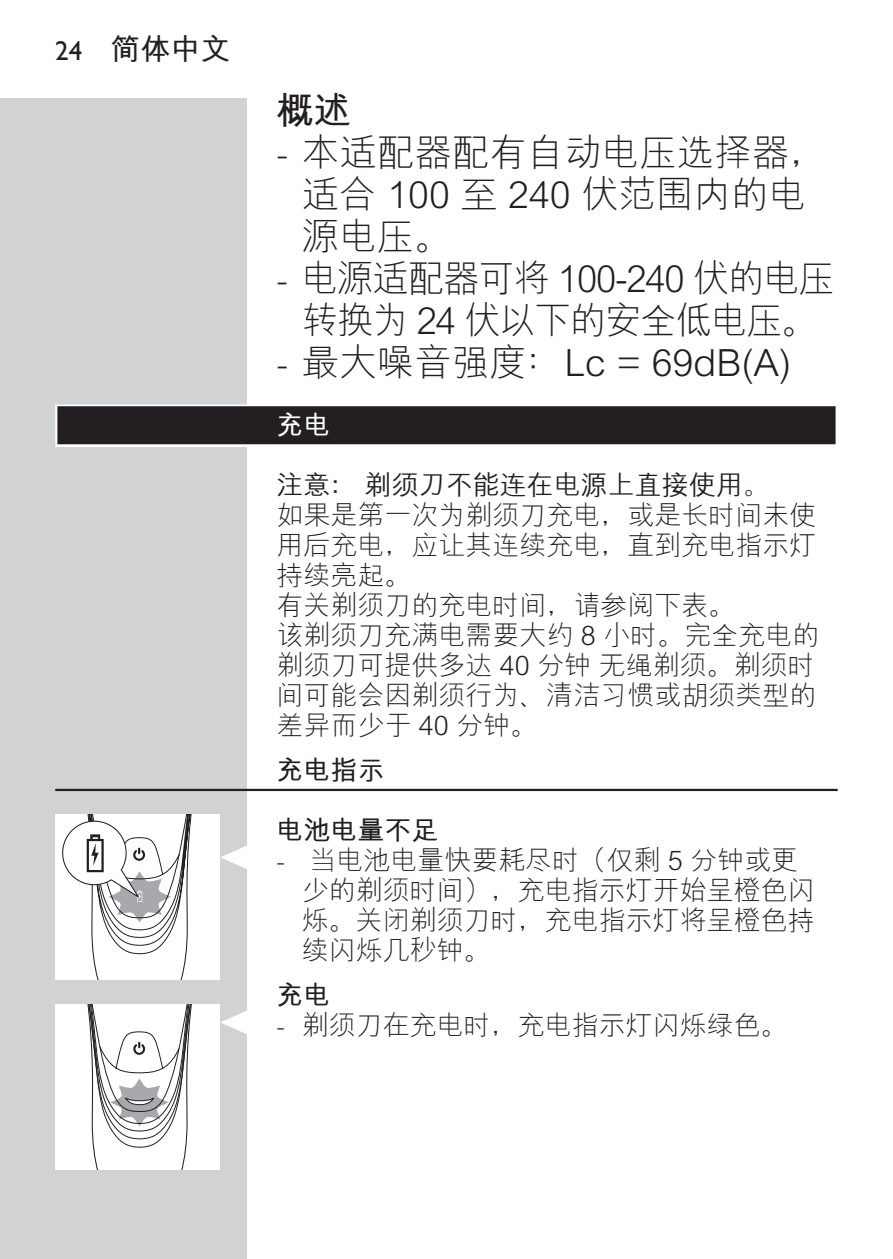
<style>
.page{position:relative;width:893px;height:1259px;background:#fff}
.page>*{position:absolute;margin:0;border:0;box-sizing:border-box;transform-origin:0 0}
.t1{font:37.5px/42px "M Hei GB Light";color:#231f20}
.t2{font:37.5px/42px "M Hei GB Light";letter-spacing:-.03em;color:#231f20;text-align:center}
.t3{font:37.5px "M Hei GB Bold";color:#231f20}
.t4{font:30px "M Hei GB Bold";color:#231f20}
.t5{font:27px/30px "M Hei GB Light";color:#231f20}
.t6{font:27px "M Hei GB Medium";color:#231f20}
.t7{font:27px "M Hei GB Bold";color:#231f20}
.t8{font:27px "M Hei GB Bold";color:#fff}
.s1{font-family:"Gill Sans Alt One WGL";font-size:27px}
.s2{font-family:"Gill Sans Alt One WGL Light"}
</style>
<div class="page">
<hr style="left:892px;top:98px;width:1px;height:1161px;background:#d1d2d4">
<div style="left:0;top:98px;width:247px;height:1161px;background:#d1d2d4"></div>
<div style="left:55px;top:404px;width:783px;height:43px;background:linear-gradient(to right,#c1c0c0,#c1c0c0)"></div>
<div style="left:57px;top:406px;width:779px;height:38px;background:#231f20"></div>
<hr style="left:55px;top:789px;width:783px;height:2px;background:#231f20">
<svg style="left:221px;top:845px;width:26px;height:24px"></svg>
<div style="left:55px;top:814px;width:165px;height:165px;background:#fff"></div>
<svg style="left:62px;top:814px;width:130px;height:165px"></svg>
<svg style="left:221px;top:1010px;width:26px;height:24px"></svg>
<div style="left:55px;top:1004px;width:165px;height:165px;background:#fff"></div>
<svg style="left:87px;top:1004px;width:105px;height:165px"></svg>
<p class="t4" style="left:55px;top:34px;width:177px"><span class="s1">24</span> 简体中文</p>
<h1 class="t3" style="left:276px;top:91px;width:76px">概述</h1>
<h1 class="t1" style="left:302px;top:132px;width:527px;text-indent:-26px"><span class="s2">-</span> 本适配器配有自动电压选择器，适合 100 至 240 伏范围内的电源电压。</h1>
<h1 class="t2" style="left:276px;top:258px;width:560px"><span class="s2">-</span> 电源适配器可将 100-240 伏的电压转换为 24 伏以下的安全低电压。</h1>
<h1 class="t1" style="left:276px;top:342px;width:516px"><span class="s2">-</span> 最大噪音强度：Lc = 69dB(A)</h1>
<p class="t8" style="left:276px;top:411px;width:55px">充电</p>
<p class="t6" style="left:276px;top:472px;width:495px">注意： 剃须刀不能连在电源上直接使用。</p>
<p class="t5" style="left:276px;top:501px;width:545px">如果是第一次为剃须刀充电，或是长时间未使用后充电，应让其连续充电，直到充电指示灯持续亮起。<br>有关剃须刀的充电时间，请参阅下表。<br>该剃须刀充满电需要大约 8 小时。完全充电的剃须刀可提供多达 40 分钟 无绳剃须。剃须时间可能会因剃须行为、清洁习惯或胡须类型的差异而少于 40 分钟。</p>
<p class="t7" style="left:276px;top:756px;width:110px">充电指示</p>
<p class="t7" style="left:276px;top:816px;width:164px">电池电量不足</p>
<p class="t5" style="left:302px;top:846px;width:514px;text-indent:-26px"><span class="s2">-</span> 当电池电量快要耗尽时（仅剩 5 分钟或更少的剃须时间），充电指示灯开始呈橙色闪烁。关闭剃须刀时，充电指示灯将呈橙色持续闪烁几秒钟。</p>
<p class="t7" style="left:276px;top:981px;width:55px">充电</p>
<p class="t5" style="left:276px;top:1011px;width:513px"><span class="s2">-</span> 剃须刀在充电时，充电指示灯闪烁绿色。</p>
</div>
